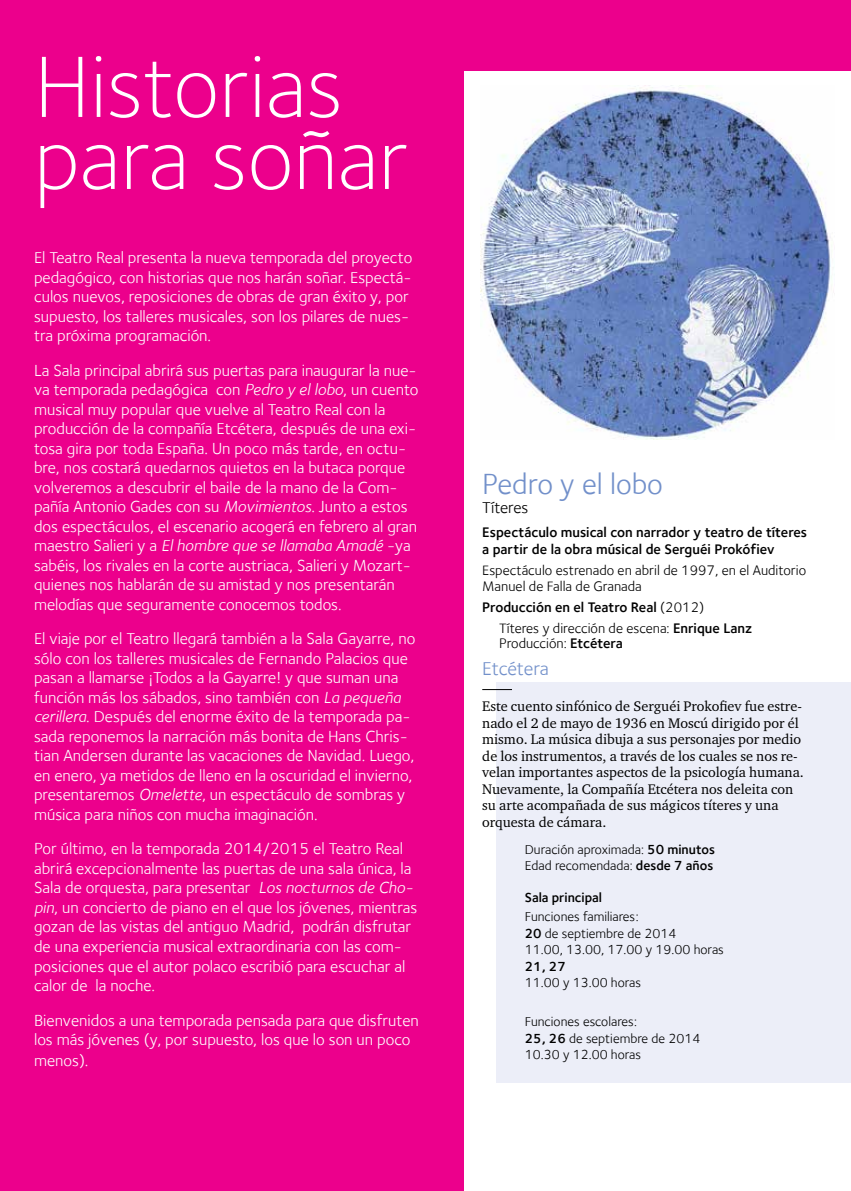
<style>
.page{position:relative;width:851px;height:1191px;background:#fff}
.page>*{position:absolute;margin:0;border:0;box-sizing:border-box;transform-origin:0 0}
.t1{font:300 90px/72px "Foundry Sterling";color:#fff}
.t2{font:30px "Foundry Sterling";color:#7290ca}
.t3{font:19.5px "Foundry Sterling";letter-spacing:-.015em;color:#7290ca}
.t4{font:16.5px/19.5px "Foundry Sterling";color:#fff}
.t5{font:16.5px "Foundry Sterling";color:#000}
.t6{font:14.25px/16.5px "Charter ITC Std";color:#000}
.t7{font:600 14.25px/16.5px "Foundry Sterling";color:#000}
.t8{font:14.25px/16.5px "Foundry Sterling";color:#000}
.t9{font:13.5px/16.5px "Foundry Sterling";color:#000}
.t10{font:600 13.5px "Foundry Sterling";color:#000}
.s1{font-style:italic}
.s2{font-weight:400}
.s3{font-weight:600}
</style>
<div class="page">
<div style="left:496px;top:681px;width:354px;height:401px;background:#eceef8"></div>
<div style="left:0;top:0;width:463px;height:1191px;background:#ec008c"></div>
<div style="left:463px;top:0;width:387px;height:70px;background:#ec008c"></div>
<hr style="left:482px;top:689px;width:30px;height:1px;background:#000">
<img style="left:480px;top:85px;width:354px;height:354px">
<h1 class="t1" style="left:34px;top:50px;width:376px">Historias para soñar</h1>
<p class="t4" style="left:34px;top:248px;width:380px">El Teatro Real presenta la nueva temporada del proyecto pedagógico, con historias que nos harán soñar. Espectá&shy;culos nuevos, reposiciones de obras de gran éxito y, por supuesto, los talleres musicales, son los pilares de nues&shy;tra próxima programación.</p>
<p class="t4" style="left:34px;top:360px;width:386px">La Sala principal abrirá sus puertas para inaugurar la nue&shy;va temporada pedagógica con <span class="s1">Pedro y el lobo</span>, un cuento musical muy popular que vuelve al Teatro Real con la producción de la compañía Etcétera, después de una exi&shy;tosa gira por toda España. Un poco más tarde, en octu&shy;bre, nos costará quedarnos quietos en la butaca porque volveremos a descubrir el baile de la mano de la Com&shy;pañía Antonio Gades con su <span class="s1">Movimientos</span>. Junto a estos dos espectáculos, el escenario acogerá en febrero al gran maestro Salieri y a <span class="s1">El hombre que se llamaba Amadé</span> -ya sabéis, los rivales en la corte austriaca, Salieri y Mozart&shy;quienes nos hablarán de su amistad y nos presentarán melodías que seguramente conocemos todos.</p>
<p class="t4" style="left:34px;top:629px;width:383px">El viaje por el Teatro llegará también a la Sala Gayarre, no sólo con los talleres musicales de Fernando Palacios que pasan a llamarse ¡Todos a la Gayarre! y que suman una función más los sábados, sino también con <span class="s1">La pequeña cerillera</span>. Después del enorme éxito de la temporada pa&shy;sada reponemos la narración más bonita de Hans Chris&shy;tian Andersen durante las vacaciones de Navidad. Luego, en enero, ya metidos de lleno en la oscuridad el invierno, presentaremos <span class="s1">Omelette</span>, un espectáculo de sombras y música para niños con mucha imaginación.</p>
<p class="t4" style="left:34px;top:839px;width:384px">Por último, en la temporada 2014/2015 el Teatro Real abrirá excepcionalmente las puertas de una sala única, la Sala de orquesta, para presentar <span class="s1">Los nocturnos de Cho&shy;pin</span>, un concierto de piano en el que los jóvenes, mientras gozan de las vistas del antiguo Madrid, podrán disfrutar de una experiencia musical extraordinaria con las com&shy;posiciones que el autor polaco escribió para escuchar al calor de la noche.</p>
<p class="t4" style="left:34px;top:1010px;width:386px">Bienvenidos a una temporada pensada para que disfruten los más jóvenes (y, por supuesto, los que lo son un poco</p>
<p class="t4" style="left:34px;top:1050px;width:56px">menos).</p>
<h2 class="t2" style="left:482px;top:466px;width:182px">Pedro y el lobo</h2>
<p class="t5" style="left:482px;top:498px;width:48px">Títeres</p>
<p class="t7" style="left:482px;top:524px;width:326px">Espectáculo musical con narrador y teatro de títeres a partir de la obra músical de Serguéi Prokófiev</p>
<p class="t8" style="left:482px;top:561px;width:325px">Espectáculo estrenado en abril de 1997, en el Auditorio<br>Manuel de Falla de Granada</p>
<p class="t7" style="left:499px;top:597px;width:254px;line-height:21px;text-indent:-17px">Producción en el Teatro Real <span class="s2">(2012)<br>Títeres y dirección de escena:</span> Enrique Lanz</p>
<p class="t8" style="left:499px;top:635px;width:125px">Producción: <span class="s3">Etcétera</span></p>
<p class="t3" style="left:482px;top:657px;width:68px">Etcétera</p>
<p class="t6" style="left:482px;top:698px;width:323px">Este cuento sinfónico de Serguéi Prokofiev fue estre&shy;nado el 2 de mayo de 1936 en Moscú dirigido por él mismo. La música dibuja a sus personajes por medio de los instrumentos, a través de los cuales se nos re&shy;velan importantes aspectos de la psicología humana.<br>Nuevamente, la Compañía Etcétera nos deleita con su arte acompañada de sus mágicos títeres y una orquesta de cámara.</p>
<p class="t9" style="left:524px;top:841px;width:192px">Duración aproximada: <span class="s3">50 minutos<br></span>Edad recomendada: <span class="s3">desde 7 años</span></p>
<p class="t10" style="left:524px;top:889px;width:79px">Sala principal</p>
<p class="t9" style="left:524px;top:908px;width:200px">Funciones familiares:<br><span class="s3">20</span> de septiembre de 2014<br>11.00, 13.00, 17.00 y 19.00 horas</p>
<p class="t10" style="left:524px;top:958px;width:43px">21, 27</p>
<p class="t9" style="left:524px;top:974px;width:118px">11.00 y 13.00 horas</p>
<p class="t9" style="left:524px;top:1013px;width:177px">Funciones escolares:<br><span class="s3">25, 26</span> de septiembre de 2014<br>10.30 y 12.00 horas</p>
</div>
